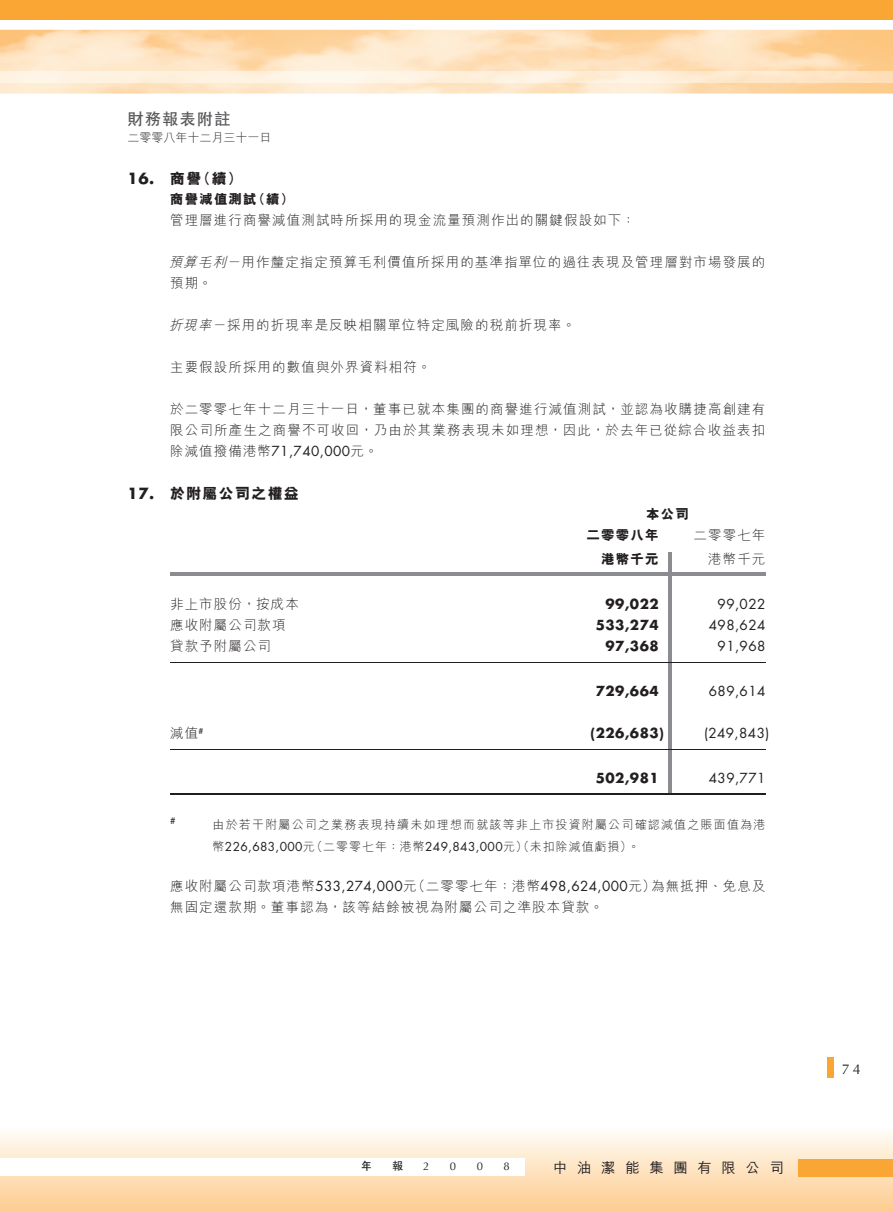
<style>
.page{position:relative;width:893px;height:1212px;background:#fff}
.page>*{position:absolute;margin:0;border:0;box-sizing:border-box;transform-origin:0 0}
.t1{font:16.5px "C Hei 2 HK Bold B5 pc H";letter-spacing:.05em;color:#57585a}
.t2{font:15px "M Hei HK Xbold B5 pc H";letter-spacing:.085em;color:#231f20}
.t3{font:14.25px "M Hei HK Medium B5 pc H";letter-spacing:.69em;color:#231f20}
.t4{font:14.25px "Optima LT Std";color:#231f20}
.t5{font:13.5px/21px "M Hei HK Light B5 pc H";letter-spacing:.08em;color:#231f20}
.t6{font:13.5px "Futura Std";letter-spacing:.03em;color:#231f20}
.t7{font:700 13.5px "Futura Std";letter-spacing:.035em;color:#231f20}
.t8{font:13.5px/21px "M Hei HK Xbold B5 pc H";letter-spacing:.085em;color:#231f20}
.t9{font:12px/21.3px "M Hei HK Light B5 pc H";letter-spacing:.1em;color:#231f20}
.t10{font:12px "M Hei HK Light B5 pc H";color:#231f20}
.t11{font:11.25px "Optima LT Std";color:#231f20}
.t12{font:11.25px "C Hei 2 HK Bold B5 pc H";color:#231f20}
.t13{font:8.7px "Futura Std";color:#231f20}
.s1{font-family:"Futura Std";font-weight:700}
.s2{font-style:italic}
.s3{font-family:"M Hei HK Light B5 pc H"}
.s4{font-family:"Futura Std"}
</style>
<div class="page">
<div style="left:0;top:1107px;width:893px;height:105px;background:linear-gradient(to bottom,#fff,#fdcd91)"></div>
<div style="left:827px;top:1057px;width:6px;height:21px;background:#faa634"></div>
<div style="left:0;top:0;width:893px;height:20px;background:#faa634"></div>
<div style="left:799px;top:1159px;width:94px;height:17px;background:#faa634"></div>
<div style="left:0;top:1158px;width:525px;height:17px;background:#fff"></div>
<hr style="left:669px;top:552px;width:3px;height:242px;background:#8a8c8f">
<hr style="left:170px;top:573px;width:595px;height:3px;background:#8a8c8f">
<hr style="left:170px;top:662px;width:595px;height:1px;background:#231f20">
<hr style="left:170px;top:749px;width:595px;height:1px;background:#231f20">
<hr style="left:170px;top:793px;width:595px;height:2px;background:#231f20">
<p class="t1" style="left:128px;top:113px;width:105px">財務報表附註</p>
<p class="t10" style="left:128px;top:133px;width:145px">二零零八年十二月三十一日</p>
<p class="t2" style="left:128px;top:172px;width:116px"><span class="s1">16.</span> 商譽（續）</p>
<p class="t8" style="left:170px;top:190px;width:125px">商譽減值測試（續）</p>
<p class="t5" style="left:170px;top:211px;width:467px">管理層進行商譽減值測試時所採用的現金流量預測作出的關鍵假設如下：</p>
<p class="t5" style="left:169px;top:253px;width:598px"><span class="s2">預算毛利</span>－用作釐定指定預算毛利價值所採用的基準指單位的過往表現及管理層對市場發展的預期。</p>
<p class="t5" style="left:169px;top:316px;width:408px"><span class="s2">折現率</span>－採用的折現率是反映相關單位特定風險的稅前折現率。</p>
<p class="t5" style="left:170px;top:358px;width:262px">主要假設所採用的數值與外界資料相符。</p>
<p class="t5" style="left:170px;top:400px;width:597px">於二零零七年十二月三十一日，董事已就本集團的商譽進行減值測試，並認為收購捷高創建有限公司所產生之商譽不可收回，乃由於其業務表現未如理想，因此，於去年已從綜合收益表扣</p>
<p class="t6" style="left:170px;top:446px;width:209px"><span class="s3">除減值撥備港幣</span>71,740,000<span class="s3">元。</span></p>
<p class="t2" style="left:128px;top:488px;width:173px"><span class="s1">17.</span> 於附屬公司之權益</p>
<p class="t8" style="left:587px;top:505px;width:104px;text-indent:60px">本公司二零零八年</p>
<p class="t5" style="left:693px;top:526px;width:73px">二零零七年</p>
<p class="t8" style="left:601px;top:550px;width:59px">港幣千元</p>
<p class="t5" style="left:708px;top:550px;width:59px">港幣千元</p>
<p class="t5" style="left:170px;top:595px;width:130px">非上市股份，按成本</p>
<p class="t7" style="left:605px;top:596px;width:55px">99,022</p>
<p class="t6" style="left:718px;top:599px;width:49px">99,022</p>
<p class="t5" style="left:170px;top:616px;width:117px">應收附屬公司款項</p>
<p class="t7" style="left:596px;top:617px;width:64px">533,274</p>
<p class="t6" style="left:709px;top:620px;width:58px">498,624</p>
<p class="t5" style="left:170px;top:637px;width:103px">貸款予附屬公司</p>
<p class="t7" style="left:605px;top:638px;width:55px">97,368</p>
<p class="t6" style="left:718px;top:641px;width:49px">91,968</p>
<p class="t7" style="left:596px;top:683px;width:64px">729,664</p>
<p class="t6" style="left:709px;top:686px;width:58px">689,614</p>
<p class="t5" style="left:170px;top:724px;width:35px">減值<sup>#</sup></p>
<p class="t7" style="left:590px;top:725px;width:75px">(226,683)</p>
<p class="t6" style="left:704px;top:728px;width:67px">(249,843)</p>
<p class="t7" style="left:596px;top:770px;width:64px">502,981</p>
<p class="t6" style="left:709px;top:773px;width:58px">439,771</p>
<p class="t13" style="left:170px;top:818px;width:7px">#</p>
<p class="t9" style="left:213px;top:816px;width:554px">由於若干附屬公司之業務表現持續未如理想而就該等非上市投資附屬公司確認減值之賬面值為港幣<span class="s4">226,683,000</span>元（二零零七年：港幣<span class="s4">249,843,000</span>元）（未扣除減值虧損）。</p>
<p class="t5" style="left:170px;top:877px;width:597px">應收附屬公司款項港幣<span class="s4">533,274,000</span>元（二零零七年：港幣<span class="s4">498,624,000</span>元）為無抵押、免息及無固定還款期。董事認為，該等結餘被視為附屬公司之準股本貸款。</p>
<p class="t12" style="left:361px;top:1162px;width:13px">年</p>
<p class="t12" style="left:392px;top:1162px;width:13px">報</p>
<p class="t11" style="left:423px;top:1159px;width:8px">2</p>
<p class="t11" style="left:450px;top:1159px;width:8px">0</p>
<p class="t11" style="left:477px;top:1159px;width:8px">0</p>
<p class="t11" style="left:503px;top:1159px;width:8px">8</p>
<p class="t3" style="left:553px;top:1162px;width:232px">中油潔能集團有限公司</p>
<p class="t4" style="left:842px;top:1061px;width:20px">74</p>
</div>
